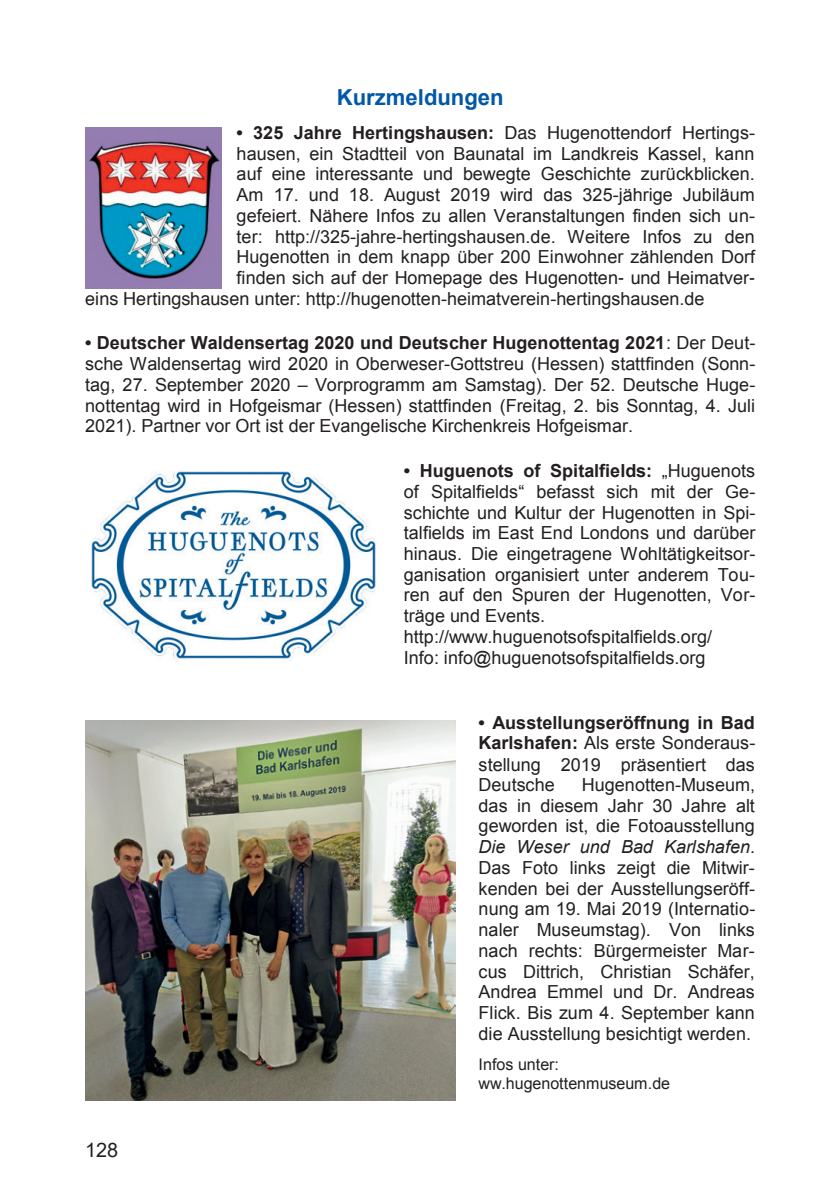
<style>
.page{position:relative;width:840px;height:1191px;background:#fff}
.page>*{position:absolute;margin:0;border:0;box-sizing:border-box;transform-origin:0 0}
.t1{font:700 22px "Arial";color:#0157a8}
.t2{font:20px "Helvetica";color:#231f20}
.t3{font:18px/20.8px "Arial";letter-spacing:.005em;color:#231f20;text-align:justify}
.t4{font:700 18px "Arial";color:#231f20}
.t5{font:16px/18.4px "Arial";letter-spacing:-.005em;color:#231f20}
.s1{font-family:"Helvetica";font-weight:400}
.s2{font-weight:400}
.s3{font-family:"Helvetica"}
.s4{font-weight:700}
.s5{font-style:inherit}
.s6{font-style:italic}
</style>
<div class="page">
<img style="left:85px;top:128px;width:136px;height:161px">
<img style="left:91px;top:471px;width:285px;height:190px">
<img style="left:85px;top:720px;width:370px;height:380px">
<p class="t1" style="left:336px;top:82px;width:168px">Kurzmeldungen</p>
<p class="t4" style="left:236px;top:120px;width:519px">• 325 Jahre Hertingshausen: <span class="s1">Das Hugenottendorf</span> <span class="s2">Hertings-</span></p>
<p class="t3" style="left:236px;top:143px;width:519px">hausen, ein Stadtteil von Baunatal im Landkreis Kassel, kann</p>
<p class="t3" style="left:236px;top:164px;width:519px">auf eine interessante und bewegte Geschichte zurückblicken.</p>
<p class="t3" style="left:236px;top:185px;width:519px">Am 17. und 18. August 2019 wird das 325-jährige Jubiläum</p>
<p class="t3" style="left:236px;top:205px;width:519px">gefeiert. Nähere Infos zu allen Veranstaltungen finden sich un-</p>
<p class="t3" style="left:236px;top:226px;width:519px">ter: http://325-jahre-hertingshausen.de. Weitere Infos zu den</p>
<p class="t3" style="left:236px;top:247px;width:519px">Hugenotten in dem knapp über 200 Einwohner zählenden Dorf</p>
<p class="t3" style="left:236px;top:268px;width:519px">finden sich auf der Homepage des <span class="s3">Hugenotten- und Heimatver-</span></p>
<p class="t3" style="left:85px;top:288px;width:620px"><span class="s3">eins Hertingshausen</span> unter: http://hugenotten-heimatverein-hertingshausen.de</p>
<p class="t3" style="left:85px;top:332px;width:671px"><span class="s4">•</span> <span class="s4">Deutscher Waldensertag 2020 und Deutscher Hugenottentag 2021</span>: Der Deut&shy;sche Waldensertag wird 2020 in Oberweser-Gottstreu (Hessen) stattfinden (Sonn&shy;tag, 27. September 2020 <span class="s5">–</span> Vorprogramm am Samstag). Der 52. Deutsche Huge&shy;nottentag wird in Hofgeismar (Hessen) stattfinden (Freitag, 2. bis Sonntag, 4. Juli 2021). Partner vor Ort ist der Evangelische Kirchenkreis Hofgeismar.</p>
<p class="t3" style="left:403px;top:460px;width:353px;text-align:left"><span class="s4">• Huguenots of Spitalfields:</span> <span class="s5">„</span>Huguenots of Spitalfields<span class="s5">“</span> befasst sich mit der Ge&shy;schichte und Kultur der Hugenotten in Spi&shy;talfields im East End Londons und darüber hinaus. Die eingetragene Wohltätigkeitsor&shy;ganisation organisiert unter anderem Tou&shy;ren auf den Spuren der Hugenotten, Vor&shy;träge und Events. http://www.huguenotsofspitalfields.org/<br>Info: info@huguenotsofspitalfields.org</p>
<p class="t2" style="left:85px;top:1136px;width:35px">128</p>
<p class="t3" style="left:478px;top:712px;width:278px"><span class="s4">• Auss</span><span class="s4">tellungseröffnung in Bad Karlshafen:</span> Als erste Sonderaus&shy;stellung 2019 präsentiert das Deutsche</p>
<p class="t3" style="left:478px;top:774px;width:278px;text-indent:103px">Hugenotten-Museum, das in diesem Jahr 30 Jahre alt geworden ist, die Fotoausstellung <span class="s6">Die Weser und Bad Karlshafen</span>.<br>Das Foto links zeigt die Mitwir&shy;kenden bei der Ausstellungseröff&shy;nung am 19. Mai 2019 (Internatio&shy;naler Museumstag). Von links nach rechts: Bürgermeister Mar&shy;cus Dittrich, Christian Schäfer, Andrea Emmel und Dr. Andreas Flick. Bis zum 4. September kann die Ausstellung besichtigt werden.</p>
<p class="t5" style="left:478px;top:1055px;width:193px">Infos unter: ww.hugenottenmuseum.de</p>
</div>
